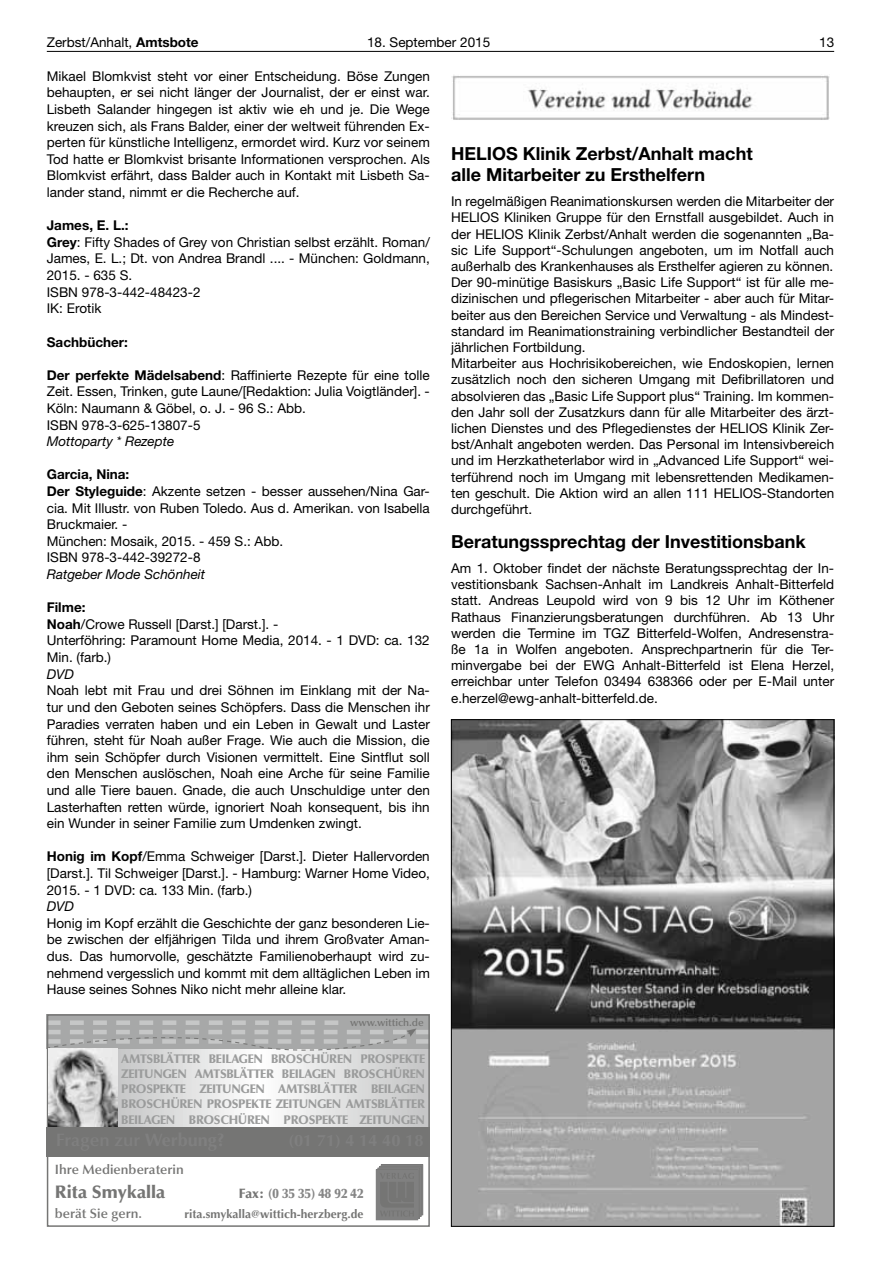
<style>
.page{position:relative;width:881px;height:1263px;background:#fff}
.page>*{position:absolute;margin:0;border:0;box-sizing:border-box;transform-origin:0 0}
.t1{font:700 18px/21.6px "Helvetica Neue LT";color:#000}
.t2{font:900 18px "Optima LT";color:#757574}
.t3{font:13.5px/16.6px "Helvetica Neue LT";color:#000;text-align:justify}
.t4{font:italic 13.5px "Helvetica Neue LT";color:#000}
.t5{font:600 13.5px "Optima LT";color:#757574}
.t6{font:900 13.5px "Optima LT";color:#858585;scale:.95 1}
.t7{font:700 13.5px "Helvetica Neue LT";color:#000}
.t8{font:900 12.45px/15.1px "Optima LT";letter-spacing:-.03em;color:#9a9b9b;text-align:justify}
.t9{font:700 12px "Optima LT";color:#757574}
.t10{font:600 10.5px "Optima LT";color:#757574}
.s1{font-weight:700}
.s2{color:#757574}
</style>
<div class="page">
<hr style="left:47px;top:51px;width:786px;height:1px;background:#000">
<svg style="left:117px;top:1053px;width:309px;height:74px"></svg>
<div style="left:47px;top:1014px;width:382px;height:34px;background:#a7a8a8"></div>
<svg style="left:375px;top:1164px;width:48px;height:56px;background:#7e7e7e"></svg>
<div style="left:47px;top:1127px;width:382px;height:30px;background:#757574"></div>
<div style="left:47px;top:1014px;width:382px;height:213px;border:2px solid #757574"></div>
<svg style="left:47px;top:1020px;width:382px;height:33px"></svg>
<img style="left:48px;top:1048px;width:69px;height:79px">
<img style="left:451px;top:75px;width:378px;height:45px">
<img style="left:453px;top:721px;width:378px;height:503px">
<p class="t3" style="left:47px;top:33px;width:153px">Zerbst/Anhalt, <span class="s1">Amtsbote</span></p>
<p class="t3" style="left:367px;top:33px;width:125px">18. September 2015</p>
<p class="t3" style="left:818px;top:33px;width:17px">13</p>
<p class="t3" style="left:47px;top:67px;width:384px">Mikael Blomkvist steht vor einer Entscheidung. Böse Zungen behaupten, er sei nicht länger der Journalist, der er einst war.<br>Lisbeth Salander hingegen ist aktiv wie eh und je. Die Wege kreuzen sich, als Frans Balder, einer der weltweit führenden Ex&shy;perten für künstliche Intelligenz, ermordet wird. Kurz vor seinem Tod hatte er Blomkvist brisante Informationen versprochen. Als Blomkvist erfährt, dass Balder auch in Kontakt mit Lisbeth Sa&shy;lander stand, nimmt er die Recherche auf.</p>
<p class="t3" style="left:47px;top:217px;width:384px;text-align:left"><span class="s1">James, E. L.:<br>Grey</span>: Fifty Shades of Grey von Christian selbst erzählt. Roman/<br>James, E. L.; Dt. von Andrea Brandl .... - München: Goldmann,<br>2015. - 635 S.<br>ISBN 978-3-442-48423-2<br>IK: Erotik</p>
<p class="t7" style="left:47px;top:333px;width:83px">Sachbücher:</p>
<p class="t3" style="left:47px;top:366px;width:384px;text-align:left"><span class="s1">Der perfekte Mädelsabend</span>: Raffinierte Rezepte für eine tolle Zeit. Essen, Trinken, gute Laune/[Redaktion: Julia Voigtländer]. - Köln: Naumann &amp; Göbel, o. J. - 96 S.: Abb.<br>ISBN 978-3-625-13807-5</p>
<p class="t4" style="left:47px;top:433px;width:129px">Mottoparty * Rezepte</p>
<p class="t3" style="left:47px;top:466px;width:384px;text-align:left"><span class="s1">Garcia, Nina:<br>Der Styleguide</span>: Akzente setzen - besser aussehen/Nina Gar&shy;cia. Mit Illustr. von Ruben Toledo. Aus d. Amerikan. von Isabella Bruckmaier. -<br>München: Mosaik, 2015. - 459 S.: Abb.<br>ISBN 978-3-442-39272-8</p>
<p class="t4" style="left:47px;top:566px;width:160px">Ratgeber Mode Schönheit</p>
<p class="t3" style="left:47px;top:599px;width:384px;text-align:left"><span class="s1">Filme:<br>Noah</span>/Crowe Russell [Darst.] [Darst.]. -<br>Unterföhring: Paramount Home Media, 2014. - 1 DVD: ca. 132<br>Min. (farb.)</p>
<p class="t4" style="left:47px;top:666px;width:29px">DVD</p>
<p class="t3" style="left:47px;top:682px;width:384px">Noah lebt mit Frau und drei Söhnen im Einklang mit der Na&shy;tur und den Geboten seines Schöpfers. Dass die Menschen ihr Paradies verraten haben und ein Leben in Gewalt und Laster führen, steht für Noah außer Frage. Wie auch die Mission, die ihm sein Schöpfer durch Visionen vermittelt. Eine Sintflut soll den Menschen auslöschen, Noah eine Arche für seine Familie und alle Tiere bauen. Gnade, die auch Unschuldige unter den Lasterhaften retten würde, ignoriert Noah konsequent, bis ihn ein Wunder in seiner Familie zum Umdenken zwingt.</p>
<p class="t3" style="left:47px;top:848px;width:384px"><span class="s1">Honig im Kopf</span>/Emma Schweiger [Darst.]. Dieter Hallervorden [Darst.]. Til Schweiger [Darst.]. - Hamburg: Warner Home Video, 2015. - 1 DVD: ca. 133 Min. (farb.)</p>
<p class="t4" style="left:47px;top:898px;width:29px">DVD</p>
<p class="t3" style="left:47px;top:914px;width:384px">Honig im Kopf erzählt die Geschichte der ganz besonderen Lie&shy;be zwischen der elfjährigen Tilda und ihrem Großvater Aman&shy;dus. Das humorvolle, geschätzte Familienoberhaupt wird zu&shy;nehmend vergesslich und kommt mit dem alltäglichen Leben im Hause seines Sohnes Niko nicht mehr alleine klar.</p>
<p class="t10" style="left:350px;top:1016px;width:75px">www.wittich.de</p>
<p class="t8" style="left:121px;top:1051px;width:305px">AMTSBLÄTTER BEILAGEN BROSCHÜREN PROSPEKTE ZEITUNGEN AMTSBLÄTTER BEILAGEN BROSCHÜREN PROSPEKTE ZEITUNGEN AMTSBLÄTTER BEILAGEN BROSCHÜREN PROSPEKTE ZEITUNGEN AMTSBLÄTTER BEILAGEN BROSCHÜREN PROSPEKTE ZEITUNGEN</p>
<h1 class="t1" style="left:451px;top:142px;width:303px">HELIOS Klinik Zerbst/Anhalt macht alle Mitarbeiter zu Ersthelfern</h1>
<p class="t3" style="left:451px;top:193px;width:384px;line-height:16.2px;text-align:left">In regelmäßigen Reanimationskursen werden die Mitarbeiter der HELIOS Kliniken Gruppe für den Ernstfall ausgebildet. Auch in der HELIOS Klinik Zerbst/Anhalt werden die sogenannten „Ba&shy;sic Life Support“-Schulungen angeboten, um im Notfall auch außerhalb des Krankenhauses als Ersthelfer agieren zu können.<br>Der 90-minütige Basiskurs „Basic Life Support“ ist für alle me&shy;dizinischen und pflegerischen Mitarbeiter - aber auch für Mitar&shy;beiter aus den Bereichen Service und Verwaltung - als Mindest&shy;standard im Reanimationstraining verbindlicher Bestandteil der jährlichen Fortbildung.<br>Mitarbeiter aus Hochrisikobereichen, wie Endoskopien, lernen zusätzlich noch den sicheren Umgang mit Defibrillatoren und absolvieren das „Basic Life Support plus“ Training. Im kommen&shy;den Jahr soll der Zusatzkurs dann für alle Mitarbeiter des ärzt&shy;lichen Dienstes und des Pflegedienstes der HELIOS Klinik Zer&shy;bst/Anhalt angeboten werden. Das Personal im Intensivbereich und im Herzkatheterlabor wird in „Advanced Life Support“ wei&shy;terführend noch im Umgang mit lebensrettenden Medikamen&shy;ten geschult. Die Aktion wird an allen 111 HELIOS-Standorten durchgeführt.</p>
<h1 class="t1" style="left:451px;top:531px;width:356px">Beratungssprechtag der Investitionsbank</h1>
<p class="t3" style="left:451px;top:560px;width:384px;line-height:16.2px">Am 1. Oktober findet der nächste Beratungssprechtag der In&shy;vestitionsbank Sachsen-Anhalt im Landkreis Anhalt-Bitterfeld statt. Andreas Leupold wird von 9 bis 12 Uhr im Köthener Rathaus Finanzierungsberatungen durchführen. Ab 13 Uhr werden die Termine im TGZ Bitterfeld-Wolfen, Andresenstra&shy;ße 1a in Wolfen angeboten. Ansprechpartnerin für die Ter&shy;minvergabe bei der EWG Anhalt-Bitterfeld ist Elena Herzel, erreichbar unter Telefon 03494 638366 oder per E-Mail unter e.herzel@ewg-anhalt-bitterfeld.de.</p>
<p class="t5" style="left:55px;top:1161px;width:130px">Ihre Medienberaterin</p>
<h1 class="t2" style="left:55px;top:1181px;width:112px">Rita Smykalla</h1>
<p class="t6" style="left:239px;top:1185px;width:133px"><span class="s2">Fax:</span> (0 35 35) 48 92 42</p>
<p class="t5" style="left:55px;top:1206px;width:89px">berät Sie gern.</p>
<p class="t9" style="left:184px;top:1207px;width:180px">rita.smykalla@wittich-herzberg.de</p>
</div>
